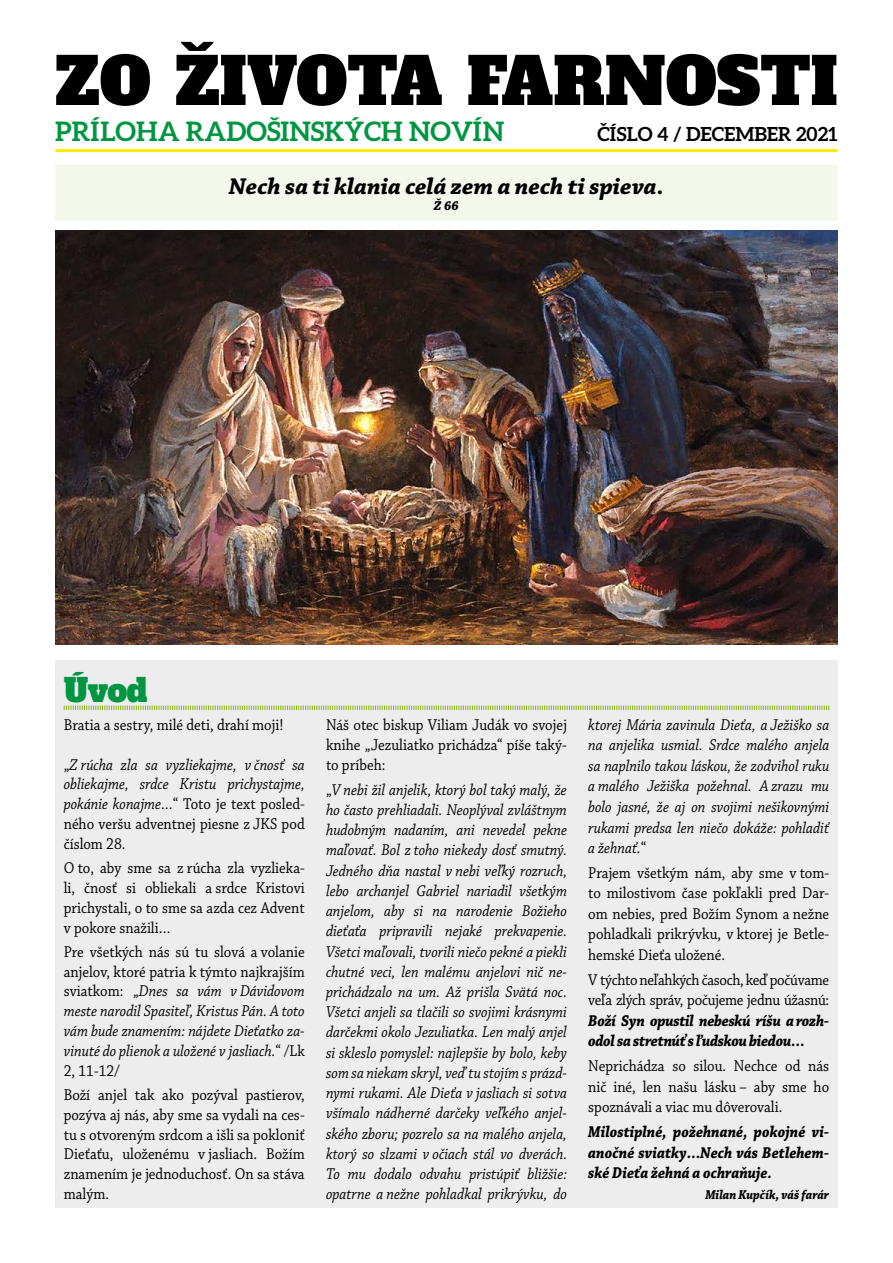
<style>
.page{position:relative;width:893px;height:1263px;background:#fff}
.page>*{position:absolute;margin:0;border:0;box-sizing:border-box;transform-origin:0 0}
.t1{font:64.5px "Alfa Slab One";color:#000}
.t2{font:31.5px "Alfa Slab One";color:#009641}
.t3{font:700 27px "Aleo";color:#009641}
.t4{font:italic 700 24px "Chaparral Pro";color:#000}
.t5{font:700 19.5px "Aleo";color:#000}
.t6{font:italic 16.5px/20.2px "Chaparral Pro";color:#000;text-align:justify;scale:.9 1}
.t7{font:16.5px/19.8px "Chaparral Pro";color:#000;text-align:justify;scale:.9 1}
.t8{font:italic 700 16.5px/20.5px "Chaparral Pro";letter-spacing:-.01em;color:#000;scale:.9 1}
.t9{font:16.5px/20.5px "Chaparral Pro";letter-spacing:-.02em;color:#000;scale:.9 1}
.t10{font:italic 700 13.5px "Chaparral Pro";color:#000;scale:.9 1}
.t11{font:italic 700 13.5px "Chaparral Pro";color:#000}
.s1{font-style:normal}
</style>
<div class="page">
<hr style="left:55px;top:149px;width:783px;height:3px;background:#ffed00">
<div style="left:55px;top:165px;width:783px;height:56px;background:#f4f7ec"></div>
<div style="left:55px;top:660px;width:783px;height:548px;background:#ededed"></div>
<svg style="left:63px;top:705px;width:767px;height:6px"></svg>
<img style="left:55px;top:231px;width:783px;height:413px">
<h1 class="t1" style="left:55px;top:25px;width:784px">ZO ŽIVOTA FARNOSTI</h1>
<h3 class="t3" style="left:55px;top:115px;width:451px">PRÍLOHA RADOŠINSKÝCH NOVÍN</h3>
<p class="t5" style="left:597px;top:122px;width:242px">ČÍSLO 4 / DECEMBER 2021</p>
<h3 class="t4" style="left:229px;top:172px;width:437px">Nech sa ti klania celá zem a nech ti spieva.</h3>
<p class="t11" style="left:434px;top:198px;width:27px">Ž 66</p>
<h2 class="t2" style="left:64px;top:662px;width:85px">Úvod</h2>
<p class="t7" style="left:64px;top:715px;width:246px">Bratia a sestry, milé deti, drahí moji!</p>
<p class="t6" style="left:64px;top:755px;width:269px;line-height:19.8px"><span class="s1">„</span>Z rúcha zla sa vyzliekajme, v čnosť sa obliekajme, srdce Kristu prichystajme, pokánie konajme…<span class="s1">“ Toto je text posled&shy;ného veršu adventnej piesne z JKS pod číslom 28.</span></p>
<p class="t7" style="left:64px;top:859px;width:269px">O to, aby sme sa z rúcha zla vyzlieka&shy;li, čnosť si obliekali a srdce Kristovi prichystali, o to sme sa azda cez Advent v pokore snažili…</p>
<p class="t6" style="left:64px;top:942px;width:269px;line-height:19.8px"><span class="s1">Pre všetkých nás sú tu slová a volanie anjelov, ktoré patria k týmto najkrajším sviatkom: „</span>Dnes sa vám v Dávidovom meste narodil Spasiteľ, Kristus Pán. A toto vám bude znamením: nájdete Dieťatko za&shy;vinuté do plienok a uložené v jasliach.<span class="s1">“ /Lk 2, 11-12/</span></p>
<p class="t7" style="left:64px;top:1085px;width:269px">Boží anjel tak ako pozýval pastierov, pozýva aj nás, aby sme sa vydali na ces&shy;tu s otvoreným srdcom a išli sa pokloniť Dieťaťu, uloženému v jasliach. Božím znamením je jednoduchosť. On sa stáva malým.</p>
<p class="t7" style="left:326px;top:715px;width:269px;line-height:20.2px">Náš otec biskup Viliam Judák vo svojej knihe „Jezuliatko prichádza“ píše taký&shy;to príbeh:</p>
<p class="t6" style="left:326px;top:780px;width:269px"><span class="s1">„</span>V nebi žil anjelik, ktorý bol taký malý, že ho často prehliadali. Neoplýval zvláštnym hudobným nadaním, ani nevedel pekne maľovať. Bol z toho niekedy dosť smutný.<br>Jedného dňa nastal v nebi veľký rozruch, lebo archanjel Gabriel nariadil všetkým anjelom, aby si na narodenie Božieho dieťaťa pripravili nejaké prekvapenie.<br>Všetci maľovali, tvorili niečo pekné a piekli chutné veci, len malému anjelovi nič ne&shy;prichádzalo na um. Až prišla Svätá noc.<br>Všetci anjeli sa tlačili so svojimi krásnymi darčekmi okolo Jezuliatka. Len malý anjel si skleslo pomyslel: najlepšie by bolo, keby som sa niekam skryl, veď tu stojím s prázd&shy;nymi rukami. Ale Dieťa v jasliach si sotva všímalo nádherné darčeky veľkého anjel&shy;ského zboru; pozrelo sa na malého anjela, ktorý so slzami v očiach stál vo dverách.<br>To mu dodalo odvahu pristúpiť bližšie: opatrne a nežne pohladkal prikrývku, do</p>
<p class="t6" style="left:588px;top:715px;width:269px">ktorej Mária zavinula Dieťa, a Ježiško sa na anjelika usmial. Srdce malého anjela sa naplnilo takou láskou, že zodvihol ruku a malého Ježiška požehnal. A zrazu mu bolo jasné, že aj on svojimi nešikovnými rukami predsa len niečo dokáže: pohladiť a žehnať.<span class="s1">“</span></p>
<p class="t7" style="left:588px;top:863px;width:269px;line-height:20.5px">Prajem všetkým nám, aby sme v tom&shy;to milostivom čase pokľakli pred Dar&shy;om nebies, pred Božím Synom a nežne pohladkali prikrývku, v ktorej je Betle&shy;hemské Dieťa uložené.</p>
<p class="t9" style="left:588px;top:970px;width:269px">V týchto neľahkých časoch, keď počúvame veľa zlých správ, počujeme jednu úžasnú:</p>
<p class="t8" style="left:588px;top:1011px;width:269px">Boží Syn opustil nebeskú ríšu a rozh&shy;odol sa stretnúť s ľudskou biedou…</p>
<p class="t7" style="left:588px;top:1056px;width:269px;line-height:20.5px">Neprichádza so silou. Nechce od nás nič iné, len našu lásku – aby sme ho spoznávali a viac mu dôverovali.</p>
<p class="t8" style="left:588px;top:1122px;width:269px;text-align:justify">Milostiplné, požehnané, pokojné vi&shy;anočné sviatky…Nech vás Betlehem&shy;ské Dieťa žehná a ochraňuje.</p>
<p class="t10" style="left:705px;top:1187px;width:139px">Milan Kupčík, váš farár</p>
</div>
